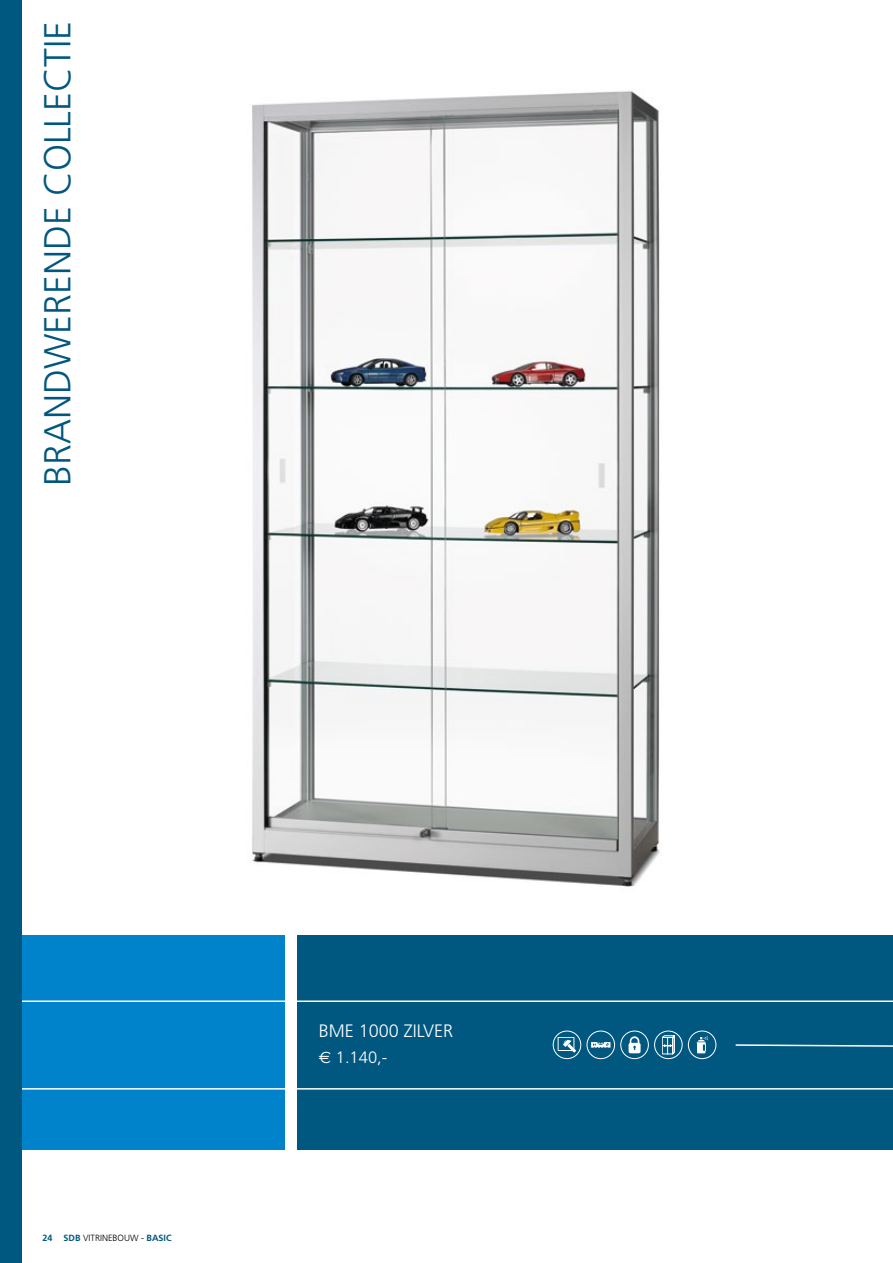
<style>
.page{position:relative;width:893px;height:1263px;background:#fff}
.page>*{position:absolute;margin:0;border:0;box-sizing:border-box;transform-origin:0 0}
.t1{font:300 37.5px "Frutiger";color:#00577f}
.t2{font:300 18px "Frutiger";color:#fff}
.t3{font:300 16.5px "Frutiger";color:#fff}
.t4{font:300 9px "Frutiger";color:#000}
.s1{font-weight:700;color:#00577f}
.s2{font-family:"Euro Sans";font-weight:400}
</style>
<div class="page">
<img style="left:252px;top:91px;width:408px;height:848px">
<div style="left:298px;top:935px;width:595px;height:215px;background:#00577f"></div>
<div style="left:0;top:935px;width:285px;height:215px;background:#0083ca"></div>
<svg style="left:735px;top:1044px;width:158px;height:3px"></svg>
<hr style="left:0;top:1088px;width:893px;height:1px;background:#fff">
<hr style="left:0;top:1000px;width:893px;height:2px;background:#fff">
<div style="left:0;top:0;width:21px;height:1263px;background:#00577f"></div>
<div style="left:558px;top:1037px;width:16px;height:14px;border:1px solid #fff"></div>
<svg style="left:563px;top:1040px;width:13px;height:12px"></svg>
<div style="left:553px;top:1031px;width:28px;height:28px;border:1px solid #fff;border-radius:50%"></div>
<svg style="left:591px;top:1042px;width:19px;height:6px"></svg>
<div style="left:587px;top:1031px;width:28px;height:28px;border:1px solid #fff;border-radius:50%"></div>
<svg style="left:629px;top:1036px;width:12px;height:17px"></svg>
<div style="left:620px;top:1031px;width:29px;height:28px;border:1px solid #fff;border-radius:50%"></div>
<svg style="left:662px;top:1035px;width:13px;height:19px"></svg>
<div style="left:654px;top:1031px;width:28px;height:28px;border:1px solid #fff;border-radius:50%"></div>
<svg style="left:697px;top:1036px;width:11px;height:17px"></svg>
<div style="left:688px;top:1031px;width:28px;height:28px;border:1px solid #fff;border-radius:50%"></div>
<h1 class="t1" style="left:36px;top:486px;width:466px;rotate:-90deg">BRANDWERENDE COLLECTIE</h1>
<p class="t4" style="left:43px;top:1233px;width:131px"><span class="s1">24 SDB</span> VITRINEBOUW - <span class="s1">BASIC</span></p>
<h2 class="t2" style="left:319px;top:1021px;width:136px">BME 1000 ZILVER</h2>
<h3 class="t3" style="left:319px;top:1048px;width:70px"><span class="s2">E</span> 1.140,-</h3>
</div>
